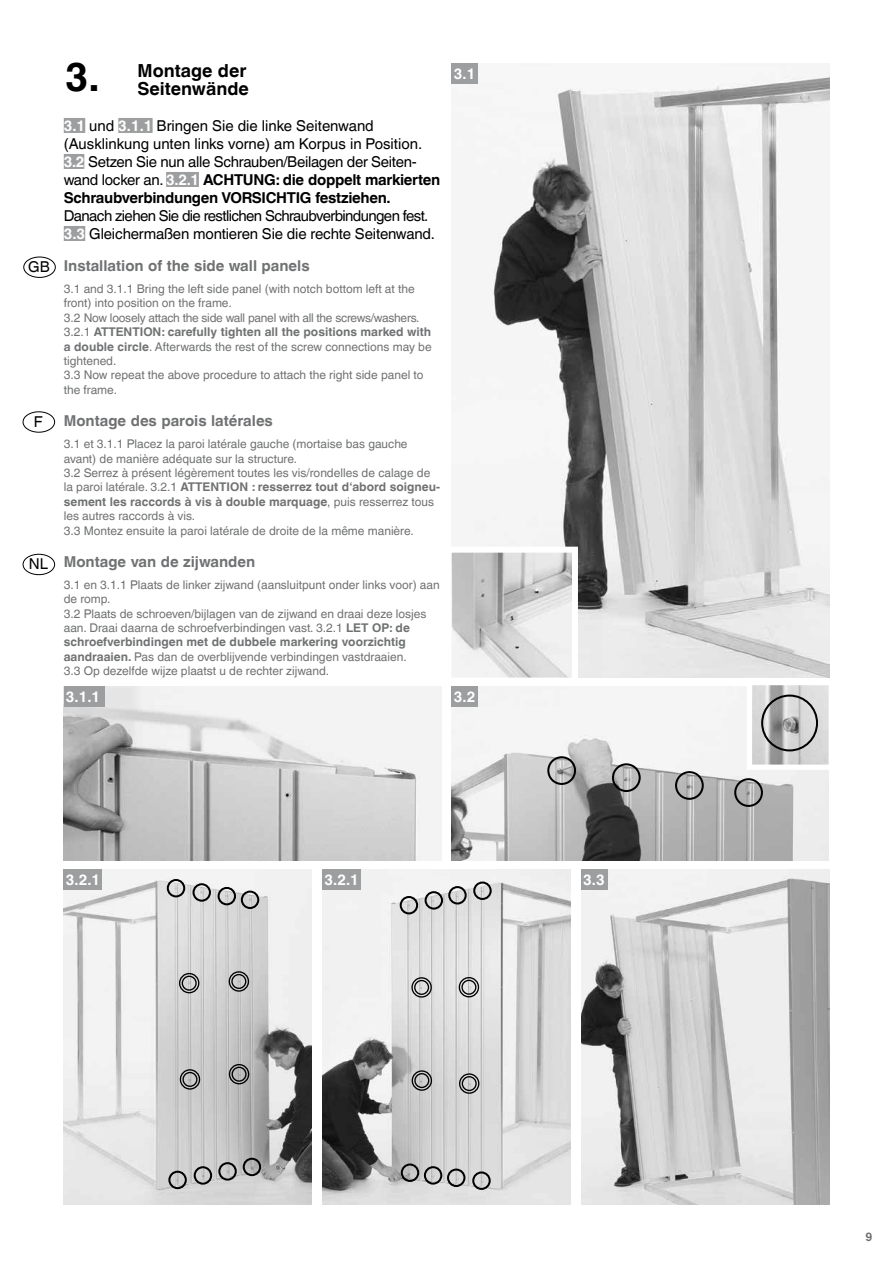
<style>
.page{position:relative;width:893px;height:1263px;background:#fff}
.page>*{position:absolute;margin:0;border:0;box-sizing:border-box;transform-origin:0 0}
.t1{font:700 40.5px "Helvetica World";color:#000}
.t2{font:700 18px/18px "Helvetica World";color:#000}
.t3{font:15px/18px "Helvetica World";letter-spacing:-.01em;color:#000}
.t4{font:15px/18px "Helvetica World";letter-spacing:-.04em;color:#000}
.t5{font:700 15px "Helvetica World";color:#707172}
.t6{font:700 15px "Helvetica World";color:#fff}
.t7{font:12px/14.4px "Helvetica World";color:#707172}
.t8{font:700 12px "Helvetica World";color:#707172}
.s1{font-weight:700;color:#fff}
.s2{font-weight:700}
</style>
<div class="page">
<div style="left:64px;top:118px;width:21px;height:15px;background:#9c9e9f"></div>
<div style="left:118px;top:118px;width:35px;height:15px;background:#9c9e9f"></div>
<div style="left:64px;top:154px;width:20px;height:15px;background:#9c9e9f"></div>
<div style="left:166px;top:172px;width:33px;height:15px;background:#9c9e9f"></div>
<div style="left:64px;top:226px;width:21px;height:15px;background:#9c9e9f"></div>
<img style="left:474px;top:71px;width:355px;height:607px">
<img style="left:64px;top:870px;width:248px;height:334px">
<img style="left:581px;top:870px;width:248px;height:334px">
<div style="left:23px;top:257px;width:33px;height:21px;border:1px solid #000;border-radius:50%"></div>
<div style="left:23px;top:411px;width:32px;height:22px;border:1px solid #000;border-radius:50%"></div>
<div style="left:23px;top:554px;width:32px;height:21px;border:1px solid #000;border-radius:50%"></div>
<img style="left:452px;top:554px;width:119px;height:123px">
<div style="left:445px;top:547px;width:133px;height:137px;border:6px solid #fff"></div>
<div style="left:168px;top:1171px;width:19px;height:18px;border:2px solid #000;border-radius:50%"></div>
<div style="left:194px;top:1166px;width:18px;height:19px;border:2px solid #000;border-radius:50%"></div>
<div style="left:218px;top:1162px;width:19px;height:18px;border:2px solid #000;border-radius:50%"></div>
<div style="left:243px;top:1158px;width:18px;height:18px;border:2px solid #000;border-radius:50%"></div>
<div style="left:229px;top:1064px;width:20px;height:20px;border:1px solid #000;border-radius:50%"></div>
<div style="left:232px;top:1067px;width:15px;height:15px;border:1px solid #000;border-radius:50%"></div>
<div style="left:180px;top:1069px;width:20px;height:21px;border:1px solid #000;border-radius:50%"></div>
<div style="left:182px;top:1072px;width:15px;height:15px;border:1px solid #000;border-radius:50%"></div>
<div style="left:179px;top:973px;width:20px;height:20px;border:1px solid #000;border-radius:50%"></div>
<div style="left:182px;top:975px;width:15px;height:16px;border:1px solid #000;border-radius:50%"></div>
<div style="left:229px;top:971px;width:20px;height:21px;border:1px solid #000;border-radius:50%"></div>
<div style="left:231px;top:974px;width:15px;height:15px;border:1px solid #000;border-radius:50%"></div>
<div style="left:241px;top:890px;width:18px;height:19px;border:2px solid #000;border-radius:50%"></div>
<div style="left:218px;top:887px;width:18px;height:18px;border:2px solid #000;border-radius:50%"></div>
<div style="left:192px;top:883px;width:19px;height:19px;border:2px solid #000;border-radius:50%"></div>
<div style="left:167px;top:879px;width:18px;height:18px;border:2px solid #000;border-radius:50%"></div>
<img style="left:322px;top:870px;width:248px;height:334px">
<div style="left:400px;top:896px;width:18px;height:18px;border:2px solid #000;border-radius:50%"></div>
<div style="left:425px;top:891px;width:18px;height:18px;border:2px solid #000;border-radius:50%"></div>
<div style="left:448px;top:886px;width:19px;height:18px;border:2px solid #000;border-radius:50%"></div>
<div style="left:473px;top:881px;width:19px;height:19px;border:2px solid #000;border-radius:50%"></div>
<div style="left:459px;top:977px;width:20px;height:20px;border:1px solid #000;border-radius:50%"></div>
<div style="left:461px;top:980px;width:15px;height:15px;border:1px solid #000;border-radius:50%"></div>
<div style="left:459px;top:1073px;width:20px;height:21px;border:1px solid #000;border-radius:50%"></div>
<div style="left:462px;top:1076px;width:15px;height:15px;border:1px solid #000;border-radius:50%"></div>
<div style="left:472px;top:1171px;width:19px;height:19px;border:2px solid #000;border-radius:50%"></div>
<div style="left:447px;top:1168px;width:18px;height:19px;border:2px solid #000;border-radius:50%"></div>
<div style="left:424px;top:1166px;width:18px;height:18px;border:2px solid #000;border-radius:50%"></div>
<div style="left:401px;top:1163px;width:18px;height:19px;border:2px solid #000;border-radius:50%"></div>
<div style="left:411px;top:977px;width:21px;height:21px;border:1px solid #000;border-radius:50%"></div>
<div style="left:414px;top:980px;width:15px;height:15px;border:1px solid #000;border-radius:50%"></div>
<div style="left:412px;top:1070px;width:20px;height:21px;border:1px solid #000;border-radius:50%"></div>
<div style="left:414px;top:1073px;width:15px;height:15px;border:1px solid #000;border-radius:50%"></div>
<div style="left:64px;top:870px;width:38px;height:20px;background:#9c9e9f"></div>
<div style="left:322px;top:870px;width:39px;height:20px;background:#9c9e9f"></div>
<img style="left:64px;top:686px;width:377px;height:174px">
<img style="left:452px;top:686px;width:377px;height:175px">
<img style="left:753px;top:686px;width:75px;height:78px">
<div style="left:747px;top:680px;width:87px;height:90px;border:5px solid #fff"></div>
<div style="left:761px;top:694px;width:57px;height:57px;border:2px solid #000;border-radius:50%"></div>
<div style="left:547px;top:756px;width:29px;height:29px;border:2px solid #000;border-radius:50%"></div>
<div style="left:612px;top:763px;width:29px;height:29px;border:2px solid #000;border-radius:50%"></div>
<div style="left:675px;top:771px;width:29px;height:29px;border:2px solid #000;border-radius:50%"></div>
<div style="left:734px;top:778px;width:29px;height:29px;border:2px solid #000;border-radius:50%"></div>
<div style="left:64px;top:686px;width:41px;height:21px;background:#9c9e9f"></div>
<div style="left:452px;top:686px;width:26px;height:20px;background:#9c9e9f"></div>
<div style="left:452px;top:64px;width:26px;height:20px;background:#9c9e9f"></div>
<div style="left:581px;top:870px;width:26px;height:20px;background:#9c9e9f"></div>
<p class="t3" style="left:28px;top:258px;width:23px">GB</p>
<p class="t3" style="left:34px;top:413px;width:10px">F</p>
<p class="t3" style="left:29px;top:555px;width:21px">NL</p>
<h1 class="t1" style="left:65px;top:53px;width:36px">3.</h1>
<h2 class="t2" style="left:138px;top:61px;width:113px">Montage der<br>Seitenwände</h2>
<p class="t3" style="left:64px;top:117px;width:378px"><span class="s1">3.1</span> und <span class="s1">3.1.1</span> Bringen Sie die linke Seitenwand (Ausklinkung unten links vorne) am Korpus in Position.<br><span class="s1">3.2</span> Setzen Sie nun alle Schrauben/Beilagen der Seiten&shy;wand locker an. <span class="s1">3.2.1</span> <span class="s2">ACHTUNG: die doppelt markierten Schraubverbindungen VORSICHTIG festziehen.</span></p>
<p class="t4" style="left:64px;top:207px;width:373px">Danach ziehen Sie die restlichen Schraubverbindungen fest.<br><span class="s1">3.3</span> Gleichermaßen montieren Sie die rechte Seitenwand.</p>
<p class="t5" style="left:64px;top:257px;width:247px">Installation of the side wall panels</p>
<p class="t7" style="left:64px;top:282px;width:369px">3.1 and 3.1.1 Bring the left side panel (with notch bottom left at the front) into position on the frame.<br>3.2 Now loosely attach the side wall panel with all the screws/washers.<br>3.2.1 <span class="s2">ATTENTION: carefully tighten all the positions marked with a double circle</span>. Afterwards the rest of the screw connections may be tightened.<br>3.3 Now repeat the above procedure to attach the right side panel to the frame.</p>
<p class="t5" style="left:64px;top:412px;width:211px">Montage des parois latérales</p>
<p class="t7" style="left:64px;top:437px;width:378px">3.1 et 3.1.1 Placez la paroi latérale gauche (mortaise bas gauche avant) de manière adéquate sur la structure.<br>3.2 Serrez à présent légèrement toutes les vis/rondelles de calage de la paroi latérale. 3.2.1 <span class="s2">ATTENTION : resserrez tout d‘abord soigneu&shy;sement les raccords à vis à double marquage</span>, puis resserrez tous les autres raccords à vis.<br>3.3 Montez ensuite la paroi latérale de droite de la même manière.</p>
<p class="t5" style="left:64px;top:553px;width:193px">Montage van de zijwanden</p>
<p class="t7" style="left:64px;top:577px;width:377px">3.1 en 3.1.1 Plaats de linker zijwand (aansluitpunt onder links voor) aan de romp.<br>3.2 Plaats de schroeven/bijlagen van de zijwand en draai deze losjes aan. Draai daarna de schroefverbindingen vast. 3.2.1 <span class="s2">LET OP: de schroefverbindingen met de dubbele markering voorzichtig aandraaien.</span> Pas dan de overblijvende verbindingen vastdraaien.<br>3.3 Op dezelfde wijze plaatst u de rechter zijwand.</p>
<p class="t6" style="left:454px;top:65px;width:23px">3.1</p>
<p class="t6" style="left:66px;top:688px;width:36px">3.1.1</p>
<p class="t6" style="left:454px;top:688px;width:23px">3.2</p>
<p class="t6" style="left:66px;top:871px;width:36px">3.2.1</p>
<p class="t6" style="left:325px;top:871px;width:36px">3.2.1</p>
<p class="t6" style="left:583px;top:871px;width:23px">3.3</p>
<p class="t8" style="left:865px;top:1230px;width:8px">9</p>
</div>
